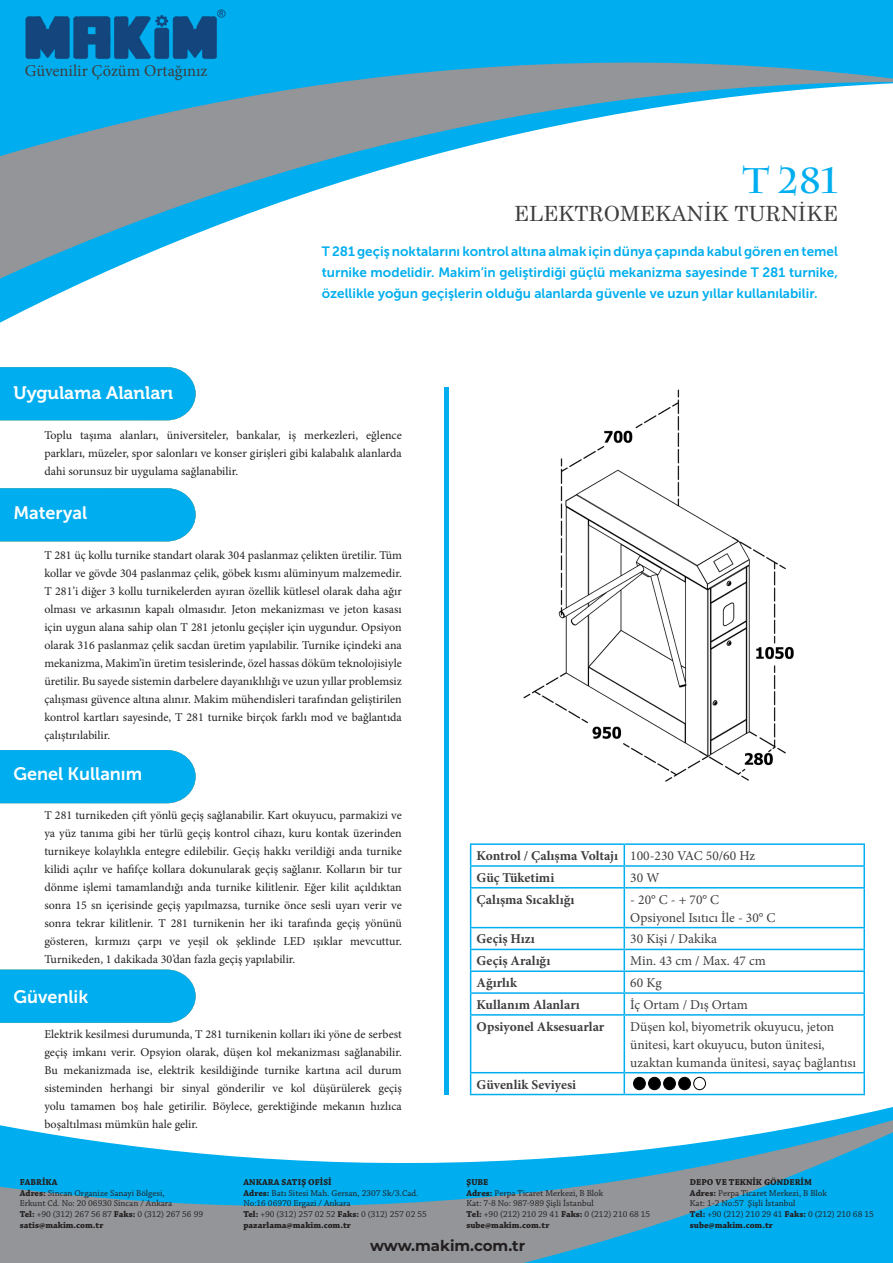
<style>
.page{position:relative;width:893px;height:1263px;background:#fff}
.page>*{position:absolute;margin:0;border:0;box-sizing:border-box;transform-origin:0 0}
.t1{font:700 36px "Charlemagne Std";color:#00aeef}
.t2{font:21px "Century Schoolbook";color:#3e3e3f}
.t3{font:18px "Museo Sans 700";color:#fff}
.t4{font:18px "Museo 700";color:#fff}
.t5{font:16.5px "Minion Pro";color:#3e3e3f}
.t6{font:700 15px "Montserrat";color:#231f20}
.t7{font:13.5px/21px "Museo Sans 700";color:#00aeef;text-align:justify}
.t8{font:13.5px/18px "Minion Pro";color:#3e3e3f}
.t9{font:700 13.5px "Minion Pro";color:#3e3e3f}
.Paragraf_Stili_1{font:12px/18px "Minion Pro";color:#231f20;text-align:justify}
.t10{font:9px/10.8px "Chaparral Pro";color:#231f20}
.t11{font:700 9px "Chaparral Pro";color:#231f20}
.s1{font-weight:700}
</style>
<div class="page">
<svg style="left:624px;top:845px;width:1px;height:42px"></svg>
<hr style="left:624px;top:888px;width:1px;height:39px;background:#00aeef">
<svg style="left:624px;top:928px;width:1px;height:86px"></svg>
<hr style="left:624px;top:1016px;width:1px;height:56px;background:#00aeef">
<hr style="left:863px;top:867px;width:2px;height:20px;background:#00aeef">
<hr style="left:863px;top:928px;width:2px;height:21px;background:#00aeef">
<hr style="left:863px;top:950px;width:2px;height:20px;background:#00aeef">
<hr style="left:863px;top:972px;width:2px;height:20px;background:#00aeef">
<svg style="left:470px;top:928px;width:1px;height:86px"></svg>
<hr style="left:863px;top:994px;width:2px;height:20px;background:#00aeef">
<hr style="left:470px;top:843px;width:154px;height:2px;background:#00aeef">
<svg style="left:470px;top:845px;width:1px;height:42px"></svg>
<hr style="left:624px;top:843px;width:241px;height:2px;background:#00aeef">
<hr style="left:863px;top:845px;width:2px;height:20px;background:#00aeef">
<hr style="left:470px;top:865px;width:154px;height:2px;background:#00aeef">
<hr style="left:624px;top:865px;width:241px;height:2px;background:#00aeef">
<hr style="left:470px;top:887px;width:154px;height:1px;background:#00aeef">
<hr style="left:470px;top:888px;width:1px;height:39px;background:#00aeef">
<hr style="left:624px;top:887px;width:241px;height:1px;background:#00aeef">
<hr style="left:863px;top:888px;width:2px;height:39px;background:#00aeef">
<hr style="left:470px;top:927px;width:154px;height:1px;background:#00aeef">
<hr style="left:624px;top:927px;width:241px;height:1px;background:#00aeef">
<hr style="left:470px;top:949px;width:154px;height:1px;background:#00aeef">
<hr style="left:624px;top:949px;width:241px;height:1px;background:#00aeef">
<hr style="left:470px;top:970px;width:154px;height:2px;background:#00aeef">
<hr style="left:624px;top:970px;width:241px;height:2px;background:#00aeef">
<hr style="left:470px;top:992px;width:154px;height:2px;background:#00aeef">
<hr style="left:624px;top:992px;width:241px;height:2px;background:#00aeef">
<hr style="left:470px;top:1014px;width:154px;height:2px;background:#00aeef">
<hr style="left:470px;top:1016px;width:1px;height:56px;background:#00aeef">
<hr style="left:624px;top:1014px;width:241px;height:2px;background:#00aeef">
<hr style="left:863px;top:1016px;width:2px;height:56px;background:#00aeef">
<hr style="left:470px;top:1072px;width:154px;height:1px;background:#00aeef">
<hr style="left:624px;top:1072px;width:241px;height:1px;background:#00aeef">
<hr style="left:863px;top:1073px;width:2px;height:21px;background:#00aeef">
<svg style="left:0;top:186px;width:329px;height:124px"></svg>
<svg style="left:0;top:0;width:893px;height:186px"></svg>
<div style="left:0;top:367px;width:196px;height:53px;background:#00aeef"></div>
<hr style="left:444px;top:387px;width:4px;height:707px;background:#00aeef">
<img style="left:523px;top:389px;width:271px;height:392px">
<svg style="left:0;top:1088px;width:893px;height:175px"></svg>
<img style="left:23px;top:7px;width:204px;height:55px">
<div style="left:0;top:488px;width:196px;height:53px;background:#00aeef"></div>
<div style="left:0;top:750px;width:196px;height:53px;background:#00aeef"></div>
<div style="left:0;top:970px;width:196px;height:53px;background:#00aeef"></div>
<p class="t5" style="left:25px;top:59px;width:184px">Güvenilir Çözüm Ortağınız</p>
<p class="t1" style="left:742px;top:159px;width:97px">T 281</p>
<p class="t2" style="left:514px;top:196px;width:325px">ELEKTROMEKANİK TURNİKE</p>
<p class="t7" style="left:322px;top:240px;width:518px">T 281 geçiş noktalarını kontrol altına almak için dünya çapında kabul gören en temel turnike modelidir. Makim’in geliştirdiği güçlü mekanizma sayesinde T 281 turnike, özellikle yoğun geçişlerin olduğu alanlarda güvenle ve uzun yıllar kullanılabilir.</p>
<p class="t4" style="left:13px;top:383px;width:161px">Uygulama Alanları</p>
<p class="Paragraf_Stili_1" style="left:44px;top:426px;width:359px">Toplu taşıma alanları, üniversiteler, bankalar, iş merkezleri, eğlence parkları, müzeler, spor salonları ve konser girişleri gibi kalabalık alanlarda dahi sorunsuz bir uygulama sağlanabilir.</p>
<p class="t3" style="left:13px;top:502px;width:75px">Materyal</p>
<p class="Paragraf_Stili_1" style="left:44px;top:546px;width:359px">T 281 üç kollu turnike standart olarak 304 paslanmaz çelikten üretilir. Tüm kollar ve gövde 304 paslanmaz çelik, göbek kısmı alüminyum malzemedir.<br>T 281’i diğer 3 kollu turnikelerden ayıran özellik kütlesel olarak daha ağır olması ve arkasının kapalı olmasıdır. Jeton mekanizması ve jeton kasası için uygun alana sahip olan T 281 jetonlu geçişler için uygundur. Opsiyon olarak 316 paslanmaz çelik sacdan üretim yapılabilir. Turnike içindeki ana mekanizma, Makim’in üretim tesislerinde, özel hassas döküm teknolojisiyle üretilir. Bu sayede sistemin darbelere dayanıklılığı ve uzun yıllar problemsiz çalışması güvence altına alınır. Makim mühendisleri tarafından geliştirilen kontrol kartları sayesinde, T 281 turnike birçok farklı mod ve bağlantıda çalıştırılabilir.</p>
<p class="t3" style="left:13px;top:764px;width:130px">Genel Kullanım</p>
<p class="Paragraf_Stili_1" style="left:44px;top:806px;width:359px">T 281 turnikeden çift yönlü geçiş sağlanabilir. Kart okuyucu, parmakizi ve ya yüz tanıma gibi her türlü geçiş kontrol cihazı, kuru kontak üzerinden turnikeye kolaylıkla entegre edilebilir. Geçiş hakkı verildiği anda turnike kilidi açılır ve hafifçe kollara dokunularak geçiş sağlanır. Kolların bir tur dönme işlemi tamamlandığı anda turnike kilitlenir. Eğer kilit açıldıktan sonra 15 sn içerisinde geçiş yapılmazsa, turnike önce sesli uyarı verir ve sonra tekrar kilitlenir. T 281 turnikenin her iki tarafında geçiş yönünü gösteren, kırmızı çarpı ve yeşil ok şeklinde LED ışıklar mevcuttur.<br>Turnikeden, 1 dakikada 30’dan fazla geçiş yapılabilir.</p>
<p class="t3" style="left:13px;top:987px;width:76px">Güvenlik</p>
<p class="Paragraf_Stili_1" style="left:44px;top:1025px;width:359px">Elektrik kesilmesi durumunda, T 281 turnikenin kolları iki yöne de serbest geçiş imkanı verir. Opsyion olarak, düşen kol mekanizması sağlanabilir.<br>Bu mekanizmada ise, elektrik kesildiğinde turnike kartına acil durum sisteminden herhangi bir sinyal gönderilir ve kol düşürülerek geçiş yolu tamamen boş hale getirilir. Böylece, gerektiğinde mekanın hızlıca boşaltılması mümkün hale gelir.</p>
<p class="t11" style="left:20px;top:1177px;width:39px">FABRİKA</p>
<p class="t10" style="left:20px;top:1188px;width:146px"><span class="s1">Adres:</span> Sincan Organize Sanayi Bölgesi,</p>
<p class="t10" style="left:20px;top:1198px;width:154px">Erkunt Cd. No: 20 06930 Sincan / Ankara</p>
<p class="t10" style="left:20px;top:1209px;width:185px"><span class="s1">Tel:</span> +90 (312) 267 56 87 <span class="s1">Faks:</span> 0 (312) 267 56 99</p>
<p class="t11" style="left:20px;top:1220px;width:85px">satis@makim.com.tr</p>
<p class="t11" style="left:243px;top:1177px;width:90px">ANKARA SATIŞ OFİSİ</p>
<p class="t10" style="left:243px;top:1188px;width:176px"><span class="s1">Adres:</span> Batı Sitesi Mah. Gersan, 2307 Sk/3.Cad.<br>No:16 06970 Ergazi / Ankara</p>
<p class="t10" style="left:243px;top:1209px;width:185px"><span class="s1">Tel:</span> +90 (312) 257 02 52 <span class="s1">Faks:</span> 0 (312) 257 02 55</p>
<p class="t11" style="left:243px;top:1220px;width:109px">pazarlama@makim.com.tr</p>
<p class="t9" style="left:477px;top:846px;width:143px">Kontrol / Çalışma Voltajı</p>
<p class="t8" style="left:630px;top:847px;width:126px">100-230 VAC 50/60 Hz</p>
<p class="t9" style="left:477px;top:868px;width:79px">Güç Tüketimi</p>
<p class="t8" style="left:630px;top:868px;width:31px">30 W</p>
<p class="t9" style="left:477px;top:890px;width:99px">Çalışma Sıcaklığı</p>
<p class="t8" style="left:630px;top:890px;width:147px">- 20° C - + 70° C<br>Opsiyonel Isıtıcı İle - 30° C</p>
<p class="t9" style="left:477px;top:929px;width:60px">Geçiş Hızı</p>
<p class="t8" style="left:630px;top:930px;width:88px">30 Kişi / Dakika</p>
<p class="t9" style="left:477px;top:951px;width:75px">Geçiş Aralığı</p>
<p class="t8" style="left:630px;top:952px;width:137px">Min. 43 cm / Max. 47 cm</p>
<p class="t9" style="left:477px;top:973px;width:42px">Ağırlık</p>
<p class="t8" style="left:630px;top:974px;width:33px">60 Kg</p>
<p class="t9" style="left:477px;top:995px;width:105px">Kullanım Alanları</p>
<p class="t8" style="left:630px;top:996px;width:119px">İç Ortam / Dış Ortam</p>
<p class="t9" style="left:477px;top:1017px;width:129px">Opsiyonel Aksesuarlar</p>
<p class="t8" style="left:630px;top:1017px;width:227px">Düşen kol, biyometrik okuyucu, jeton ünitesi, kart okuyucu, buton ünitesi, uzaktan kumanda ünitesi, sayaç bağlantısı</p>
<p class="t9" style="left:477px;top:1075px;width:101px">Güvenlik Seviyesi</p>
<p class="t11" style="left:466px;top:1177px;width:23px">ŞUBE</p>
<p class="t10" style="left:466px;top:1188px;width:138px"><span class="s1">Adres:</span> Perpa Ticaret Merkezi, B Blok<br>Kat: 7-8 No: 987-989 Şişli İstanbul</p>
<p class="t10" style="left:466px;top:1209px;width:185px"><span class="s1">Tel:</span> +90 (212) 210 29 41 <span class="s1">Faks:</span> 0 (212) 210 68 15</p>
<p class="t11" style="left:466px;top:1220px;width:85px">sube@makim.com.tr</p>
<p class="t11" style="left:690px;top:1177px;width:124px">DEPO VE TEKNİK GÖNDERİM</p>
<p class="t10" style="left:690px;top:1188px;width:138px"><span class="s1">Adres:</span> Perpa Ticaret Merkezi, B Blok<br>Kat: 1-2 No:57 Şişli İstanbul</p>
<p class="t10" style="left:690px;top:1209px;width:185px"><span class="s1">Tel:</span> +90 (212) 210 29 41 <span class="s1">Faks:</span> 0 (212) 210 68 15</p>
<p class="t11" style="left:690px;top:1220px;width:85px">sube@makim.com.tr</p>
<p class="t6" style="left:370px;top:1235px;width:157px">www.makim.com.tr</p>
</div>
